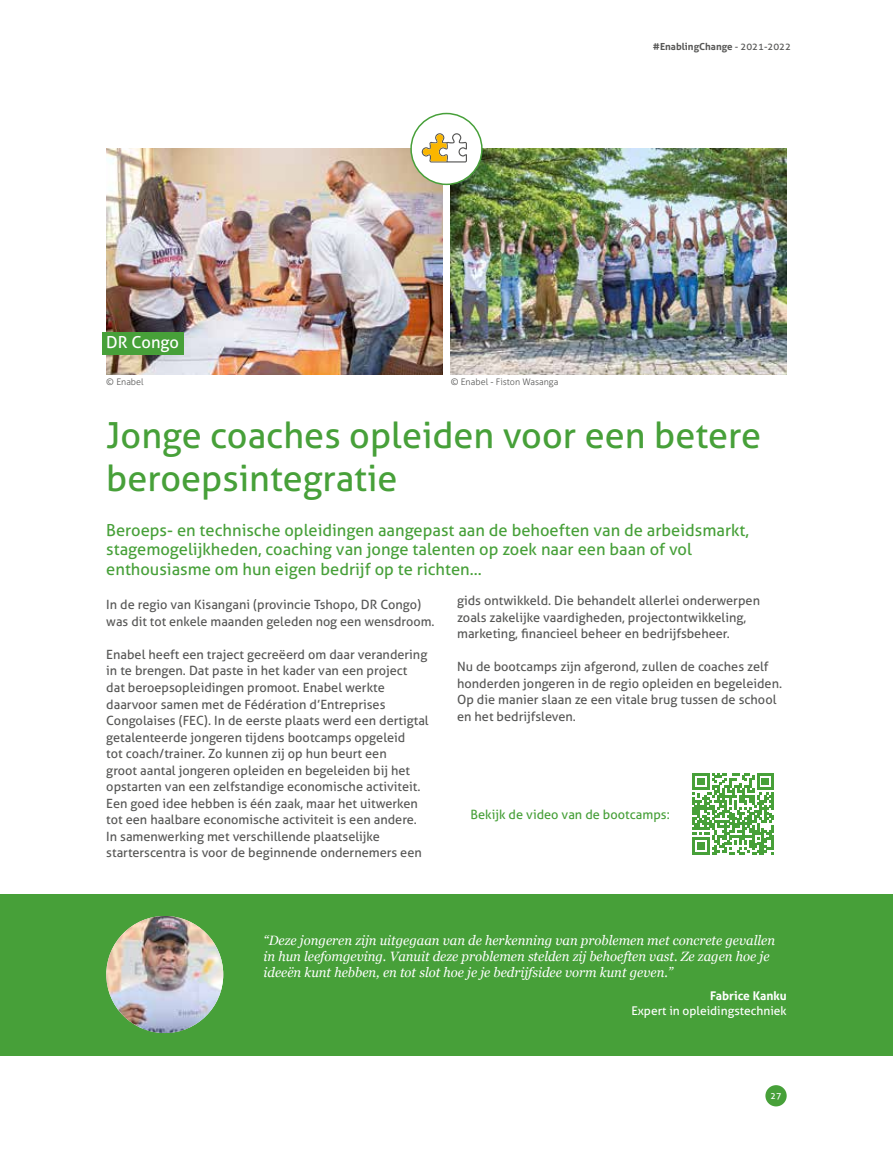
<style>
.page{position:relative;width:893px;height:1149px;background:#fff}
.page>*{position:absolute;margin:0;border:0;box-sizing:border-box;transform-origin:0 0}
.t1{font:36px/43.2px "Aller";color:#47a039}
.t2{font:16.5px/19.8px "Aller";color:#47a039}
.t3{font:16.5px "Aller";color:#fff}
.t4{font:italic 13.5px/16.2px "Georgia";color:#fff}
.t5{font:12.75px/16.5px "Aller";color:#575756}
.t6{font:12.75px "Aller";color:#47a039}
.t7{font:12px "Aller";color:#fff}
.t8{font:700 12px "Aller";color:#fff}
.t9{font:700 9.75px "Aller";color:#575756}
.t10{font:300 9px "Aller";color:#575756}
.t11{font:9px "Aller";color:#fff}
.s1{font-weight:400}
</style>
<div class="page">
<div style="left:765px;top:1084px;width:22px;height:22px;background:#47a039;border-radius:50%"></div>
<img style="left:106px;top:149px;width:336px;height:225px">
<img style="left:451px;top:149px;width:336px;height:225px">
<div style="left:102px;top:332px;width:81px;height:22px;background:#47a039"></div>
<div style="left:0;top:893px;width:893px;height:161px;background:#47a039"></div>
<img style="left:106px;top:915px;width:117px;height:117px;border-radius:58px">
<div style="left:411px;top:113px;width:71px;height:71px;background:#fff;border-radius:50%"></div>
<svg style="left:422px;top:133px;width:45px;height:29px"></svg>
<div style="left:410px;top:113px;width:73px;height:72px;border:2px solid #47a039;border-radius:50%"></div>
<svg style="left:692px;top:773px;width:82px;height:81px"></svg>
<p class="t9" style="left:653px;top:40px;width:140px">#EnablingChange <span class="s1">- 2021-2022</span></p>
<p class="t3" style="left:106px;top:332px;width:74px">DR Congo</p>
<p class="t10" style="left:106px;top:376px;width:39px">© Enabel</p>
<p class="t10" style="left:451px;top:376px;width:109px">© Enabel - Fiston Wasanga</p>
<h1 class="t1" style="left:106px;top:413px;width:656px">Jonge coaches opleiden voor een betere beroepsintegratie</h1>
<p class="t2" style="left:106px;top:519px;width:644px">Beroeps- en technische opleidingen aangepast aan de behoeften van de arbeidsmarkt, stagemogelijkheden, coaching van jonge talenten op zoek naar een baan of vol enthousiasme om hun eigen bedrijf op te richten...</p>
<p class="t5" style="left:106px;top:596px;width:330px">In de regio van Kisangani (provincie Tshopo, DR Congo) was dit tot enkele maanden geleden nog een wensdroom.</p>
<p class="t5" style="left:106px;top:646px;width:324px">Enabel heeft een traject gecreëerd om daar verandering in te brengen. Dat paste in het kader van een project dat beroepsopleidingen promoot. Enabel werkte daarvoor samen met de Fédération d’Entreprises Congolaises (FEC). In de eerste plaats werd een dertigtal getalenteerde jongeren tijdens bootcamps opgeleid<br>tot coach/trainer. Zo kunnen zij op hun beurt een<br>groot aantal jongeren opleiden en begeleiden bij het opstarten van een zelfstandige economische activiteit.<br>Een goed idee hebben is één zaak, maar het uitwerken tot een haalbare economische activiteit is een andere.<br>In samenwerking met verschillende plaatselijke starterscentra is voor de beginnende ondernemers een</p>
<p class="t5" style="left:457px;top:592px;width:304px">gids ontwikkeld. Die behandelt allerlei onderwerpen zoals zakelijke vaardigheden, projectontwikkeling, marketing, financieel beheer en bedrijfsbeheer.</p>
<p class="t5" style="left:457px;top:658px;width:326px">Nu de bootcamps zijn afgerond, zullen de coaches zelf honderden jongeren in de regio opleiden en begeleiden.<br>Op die manier slaan ze een vitale brug tussen de school en het bedrijfsleven.</p>
<p class="t6" style="left:470px;top:806px;width:201px">Bekijk de video van de bootcamps:</p>
<p class="t4" style="left:264px;top:931px;width:513px">“Deze jongeren zijn uitgegaan van de herkenning van problemen met concrete gevallen in hun leefomgeving. Vanuit deze problemen stelden zij behoeften vast. Ze zagen hoe je ideeën kunt hebben, en tot slot hoe je je bedrijfsidee vorm kunt geven.”</p>
<p class="t8" style="left:710px;top:988px;width:78px">Fabrice Kanku</p>
<p class="t7" style="left:631px;top:1002px;width:157px">Expert in opleidingstechniek</p>
<p class="t11" style="left:771px;top:1090px;width:12px">27</p>
</div>
